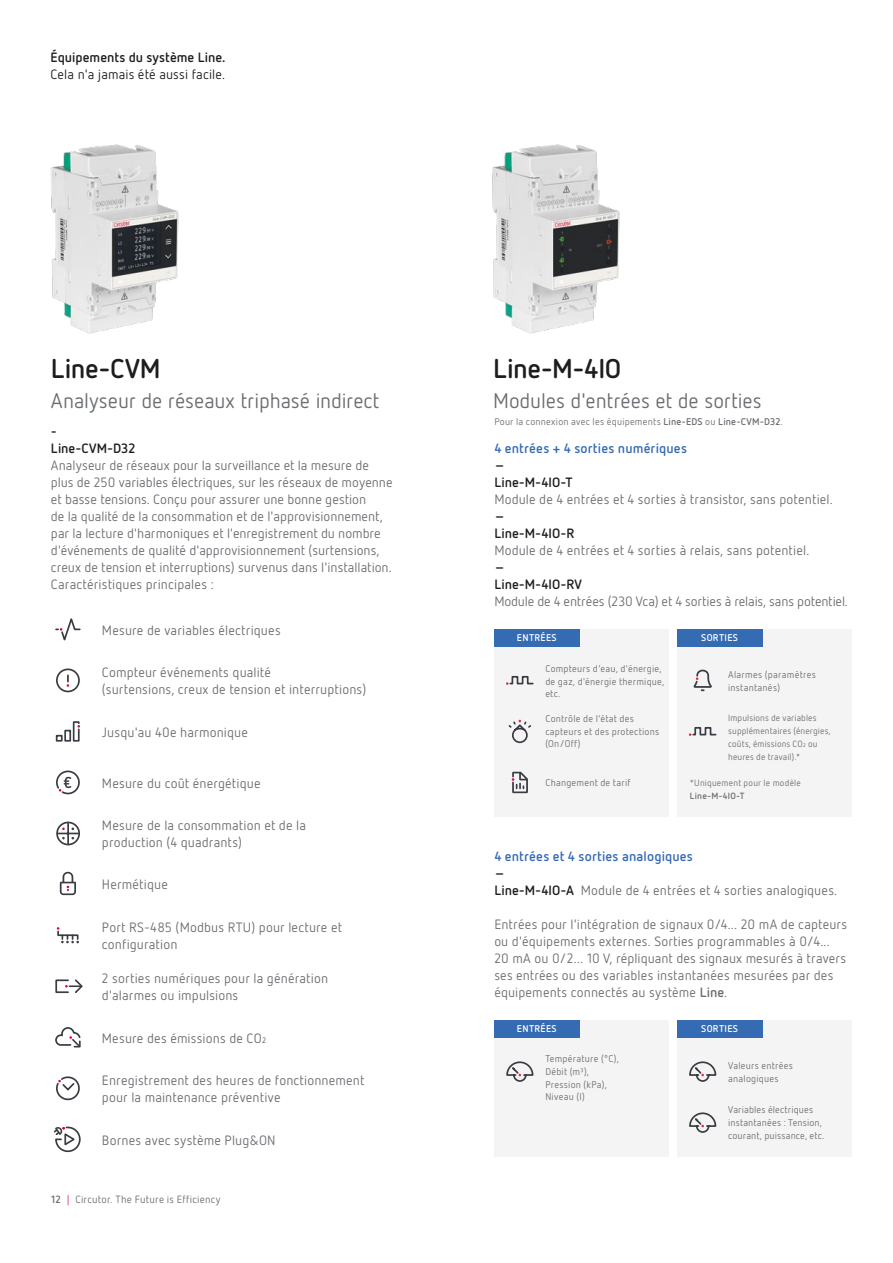
<style>
.page{position:relative;width:893px;height:1263px;background:#fff}
.page>*{position:absolute;margin:0;border:0;box-sizing:border-box;transform-origin:0 0}
.t1{font:700 27px "Netto Pro";letter-spacing:-.015em;color:#1d1d1b}
.t2{font:21px "Netto Pro";color:#6a6d71}
.t3{font:13.5px/17px "Netto Pro";letter-spacing:.005em;color:#6a6d71}
.t4{font:700 13.5px/17px "Netto Pro";color:#1d1d1b}
.t5{font:700 13.5px "Netto Pro";letter-spacing:.01em;color:#346bb3}
.t6{font:13.5px "Netto Pro";letter-spacing:.005em;color:#1d1d1b}
.t7{font:10.5px "Netto Pro";letter-spacing:.025em;color:#6a6d71}
.t8{font:9.75px/12.8px "Netto Pro";letter-spacing:.02em;color:#6a6d71}
.t9{font:700 9.75px "Netto Pro";letter-spacing:.035em;color:#fff}
.t10{font:9px/12.8px "Netto Pro";letter-spacing:.015em;color:#6a6d71}
.t11{font:700 9px "Netto Pro";letter-spacing:.025em;color:#6a6d71}
.s1{font-weight:700}
.s2{color:#e62645}
.s3{font-weight:700;color:#1d1d1b}
</style>
<div class="page">
<div style="left:494px;top:629px;width:175px;height:187px;background:#f4f4f4"></div>
<div style="left:494px;top:1020px;width:175px;height:137px;background:#f4f4f4"></div>
<div style="left:677px;top:629px;width:174px;height:187px;background:#f4f4f4"></div>
<div style="left:677px;top:1020px;width:174px;height:137px;background:#f4f4f4"></div>
<svg style="left:506px;top:675px;width:28px;height:10px"></svg>
<svg style="left:508px;top:720px;width:23px;height:24px"></svg>
<svg style="left:689px;top:727px;width:28px;height:9px"></svg>
<svg style="left:694px;top:670px;width:18px;height:21px"></svg>
<svg style="left:512px;top:772px;width:16px;height:21px"></svg>
<svg style="left:506px;top:1061px;width:28px;height:21px"></svg>
<svg style="left:689px;top:1061px;width:28px;height:21px"></svg>
<svg style="left:689px;top:1112px;width:28px;height:21px"></svg>
<img style="left:492px;top:144px;width:128px;height:190px">
<img style="left:50px;top:144px;width:129px;height:190px">
<svg style="left:55px;top:1027px;width:26px;height:21px"></svg>
<svg style="left:55px;top:618px;width:26px;height:23px"></svg>
<svg style="left:56px;top:770px;width:24px;height:25px"></svg>
<div style="left:56px;top:668px;width:24px;height:24px;border:2px solid #3b3c43;border-radius:50%"></div>
<svg style="left:67px;top:675px;width:2px;height:12px"></svg>
<svg style="left:55px;top:721px;width:25px;height:21px"></svg>
<svg style="left:56px;top:927px;width:23px;height:16px"></svg>
<div style="left:55px;top:979px;width:14px;height:14px;border:2px solid #3b3c43"></div>
<svg style="left:65px;top:979px;width:18px;height:14px"></svg>
<svg style="left:56px;top:1076px;width:24px;height:25px"></svg>
<div style="left:56px;top:821px;width:24px;height:24px;border:2px solid #3b3c43;border-radius:50%"></div>
<hr style="left:67px;top:823px;width:2px;height:21px;background:#3b3c43">
<svg style="left:58px;top:827px;width:20px;height:12px"></svg>
<svg style="left:54px;top:1126px;width:27px;height:27px"></svg>
<svg style="left:60px;top:872px;width:16px;height:23px"></svg>
<div style="left:494px;top:629px;width:85px;height:17px;background:#346bb3"></div>
<div style="left:494px;top:1020px;width:85px;height:17px;background:#346bb3"></div>
<div style="left:677px;top:629px;width:85px;height:17px;background:#346bb3"></div>
<div style="left:677px;top:1020px;width:85px;height:17px;background:#346bb3"></div>
<p class="t4" style="left:51px;top:48px;width:177px">Équipements du système Line.</p>
<p class="t6" style="left:50px;top:65px;width:176px">Cela n'a jamais été aussi facile.</p>
<h1 class="t1" style="left:51px;top:351px;width:111px">Line-CVM</h1>
<h1 class="t1" style="left:493px;top:351px;width:130px">Line-M-4IO</h1>
<h2 class="t2" style="left:51px;top:387px;width:330px">Analyseur de réseaux triphasé indirect</h2>
<h2 class="t2" style="left:493px;top:387px;width:270px">Modules d'entrées et de sorties</h2>
<p class="t5" style="left:494px;top:439px;width:194px">4 entrées + 4 sorties numériques</p>
<p class="t4" style="left:494px;top:456px;width:80px">–<br>Line-M-4IO-T</p>
<p class="t3" style="left:494px;top:490px;width:340px">Module de 4 entrées et 4 sorties à transistor, sans potentiel.</p>
<p class="t4" style="left:494px;top:507px;width:81px">–<br>Line-M-4IO-R</p>
<p class="t3" style="left:494px;top:541px;width:317px">Module de 4 entrées et 4 sorties à relais, sans potentiel.</p>
<p class="t4" style="left:494px;top:558px;width:89px">–<br>Line-M-4IO-RV</p>
<p class="t3" style="left:494px;top:592px;width:355px">Module de 4 entrées (230 Vca) et 4 sorties à relais, sans potentiel.</p>
<p class="t8" style="left:494px;top:414px;width:290px">Pour la connexion avec les équipements <span class="s1">Line-EDS</span> ou <span class="s1">Line-CVM-D32</span>.</p>
<p class="t4" style="left:51px;top:422px;width:86px">-<br>Line-CVM-D32</p>
<p class="t3" style="left:51px;top:456px;width:343px">Analyseur de réseaux pour la surveillance et la mesure de plus de 250 variables électriques, sur les réseaux de moyenne et basse tensions. Conçu pour assurer une bonne gestion<br>de la qualité de la consommation et de l'approvisionnement, par la lecture d'harmoniques et l'enregistrement du nombre d'événements de qualité d'approvisionnement (surtensions, creux de tension et interruptions) survenus dans l'installation.<br>Caractéristiques principales :</p>
<p class="t3" style="left:102px;top:621px;width:180px">Mesure de variables électriques</p>
<p class="t3" style="left:102px;top:663px;width:266px">Compteur événements qualité<br>(surtensions, creux de tension et interruptions)</p>
<p class="t3" style="left:102px;top:723px;width:148px">Jusqu'au 40e harmonique</p>
<p class="t3" style="left:102px;top:774px;width:160px">Mesure du coût énergétique</p>
<p class="t3" style="left:102px;top:816px;width:206px">Mesure de la consommation et de la production (4 quadrants)</p>
<p class="t3" style="left:102px;top:875px;width:68px">Hermétique</p>
<p class="t3" style="left:102px;top:919px;width:242px">Port RS-485 (Modbus RTU) pour lecture et configuration</p>
<p class="t3" style="left:102px;top:969px;width:228px">2 sorties numériques pour la génération d'alarmes ou impulsions</p>
<p class="t3" style="left:102px;top:1029px;width:166px">Mesure des émissions de CO2</p>
<p class="t3" style="left:102px;top:1072px;width:264px">Enregistrement des heures de fonctionnement pour la maintenance préventive</p>
<p class="t3" style="left:102px;top:1131px;width:175px">Bornes avec système Plug&amp;ON</p>
<p class="t7" style="left:51px;top:1193px;width:171px"><span class="s1">12</span> <span class="s2">|</span> Circutor. The Future is Efficiency</p>
<p class="t9" style="left:517px;top:631px;width:41px">ENTRÉES</p>
<p class="t9" style="left:701px;top:631px;width:38px">SORTIES</p>
<p class="t8" style="left:545px;top:662px;width:120px">Compteurs d'eau, d'énergie, de gaz, d'énergie thermique, etc.</p>
<p class="t8" style="left:728px;top:668px;width:89px">Alarmes (paramètres instantanés)</p>
<p class="t8" style="left:545px;top:712px;width:115px">Contrôle de l'état des capteurs et des protections (On/Off)</p>
<p class="t8" style="left:545px;top:776px;width:87px">Changement de tarif</p>
<p class="t10" style="left:728px;top:711px;width:104px">Impulsions de variables supplémentaires (énergies, coûts, émissions CO2 ou heures de travail).*</p>
<p class="t10" style="left:690px;top:776px;width:113px">*Uniquement pour le modèle</p>
<p class="t11" style="left:690px;top:789px;width:56px">Line-M-4IO-T</p>
<p class="t5" style="left:494px;top:847px;width:200px">4 entrées et 4 sorties analogiques</p>
<p class="t3" style="left:494px;top:864px;width:345px"><span class="s3">–<br>Line-M-4IO-A</span> Module de 4 entrées et 4 sorties analogiques.</p>
<p class="t3" style="left:494px;top:915px;width:354px">Entrées pour l'intégration de signaux 0/4... 20 mA de capteurs ou d'équipements externes. Sorties programmables à 0/4...<br>20 mA ou 0/2... 10 V, répliquant des signaux mesurés à travers ses entrées ou des variables instantanées mesurées par des équipements connectés au système <span class="s1">Line</span>.</p>
<p class="t9" style="left:517px;top:1022px;width:41px">ENTRÉES</p>
<p class="t8" style="left:545px;top:1052px;width:75px">Température (°C),<br>Débit (m³),<br>Pression (kPa),<br>Niveau (l)</p>
<p class="t9" style="left:701px;top:1022px;width:38px">SORTIES</p>
<p class="t8" style="left:728px;top:1059px;width:66px">Valeurs entrées analogiques</p>
<p class="t8" style="left:728px;top:1103px;width:98px">Variables électriques instantanées : Tension, courant, puissance, etc.</p>
</div>
